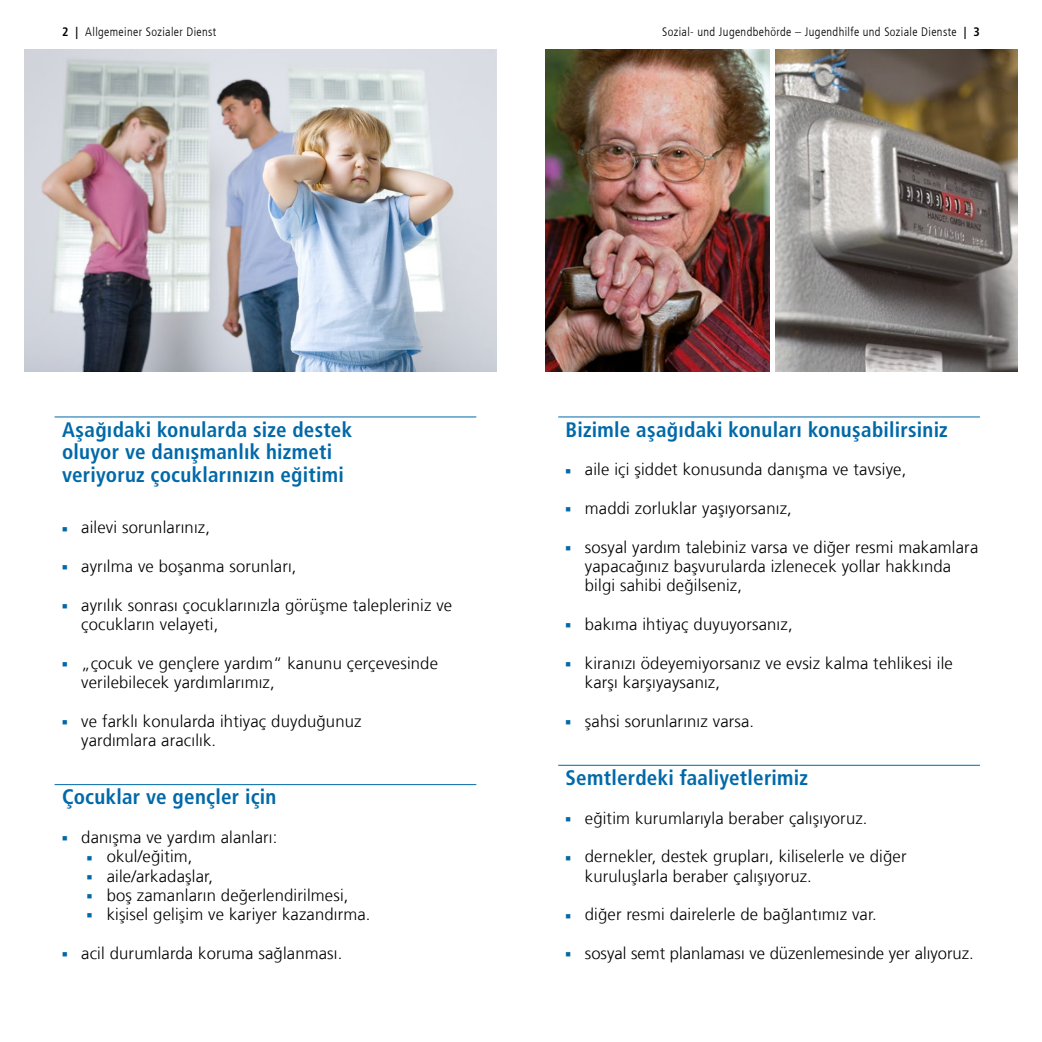
<style>
.page{position:relative;width:1042px;height:1042px;background:#fff}
.page>*{position:absolute;margin:0;border:0;box-sizing:border-box;transform-origin:0 0}
.t1{font:700 condensed 21px/22.8px "Frutiger For Karlsruhe";letter-spacing:.01em;color:#0069a8}
.t2{font:300 16.62px/19.4px "Frutiger For Karlsruhe";letter-spacing:.01em;color:#000}
.t3{font:300 condensed 12.25px "Frutiger For Karlsruhe";letter-spacing:.03em;color:#000}
.s1{font-weight:700}
</style>
<div class="page">
<img style="left:776px;top:50px;width:241px;height:321px">
<img style="left:25px;top:50px;width:471px;height:321px">
<img style="left:546px;top:50px;width:223px;height:321px">
<hr style="left:55px;top:416px;width:421px;height:1px;background:#0069a8">
<hr style="left:55px;top:784px;width:421px;height:1px;background:#0069a8">
<hr style="left:558px;top:416px;width:422px;height:1px;background:#0069a8">
<hr style="left:558px;top:765px;width:422px;height:1px;background:#0069a8">
<p class="t3" style="left:62px;top:25px;width:156px"><span class="s1">2 |</span> Allgemeiner Sozialer Dienst</p>
<p class="t3" style="left:662px;top:25px;width:319px">Sozial- und Jugendbehörde – Jugendhilfe und Soziale Dienste <span class="s1">| 3</span></p>
<p class="t1" style="left:62px;top:418px;width:292px">Aşağıdaki konularda size destek oluyor ve danışmanlık hizmeti veriyoruz çocuklarınızın eğitimi</p>
<p class="t2" style="left:81px;top:518px;width:130px">ailevi sorunlarınız,</p>
<p class="t2" style="left:81px;top:557px;width:217px">ayrılma ve boşanma sorunları,</p>
<p class="t2" style="left:81px;top:595px;width:372px">ayrılık sonrası çocuklarınızla görüşme talepleriniz ve çocukların velayeti,</p>
<p class="t2" style="left:81px;top:653px;width:358px">„çocuk ve gençlere yardım“ kanunu çerçevesinde verilebilecek yardımlarımız,</p>
<p class="t2" style="left:81px;top:711px;width:282px">ve farklı konularda ihtiyaç duyduğunuz yardımlara aracılık.</p>
<p class="t1" style="left:62px;top:785px;width:216px">Çocuklar ve gençler için</p>
<p class="t2" style="left:107px;top:828px;width:265px;text-indent:-25px">danışma ve yardım alanları:<br>okul/eğitim,<br>aile/arkadaşlar,<br>boş zamanların değerlendirilmesi, kişisel gelişim ve kariyer kazandırma.</p>
<p class="t2" style="left:81px;top:944px;width:263px">acil durumlarda koruma sağlanması.</p>
<p class="t1" style="left:566px;top:418px;width:384px">Bizimle aşağıdaki konuları konuşabilirsiniz</p>
<p class="t2" style="left:585px;top:460px;width:323px">aile içi şiddet konusunda danışma ve tavsiye,</p>
<p class="t2" style="left:585px;top:499px;width:208px">maddi zorluklar yaşıyorsanız,</p>
<p class="t2" style="left:585px;top:537px;width:395px">sosyal yardım talebiniz varsa ve diğer resmi makamlara yapacağınız başvurularda izlenecek yollar hakkında bilgi sahibi değilseniz,</p>
<p class="t2" style="left:585px;top:615px;width:209px">bakıma ihtiyaç duyuyorsanız,</p>
<p class="t2" style="left:585px;top:653px;width:369px">kiranızı ödeyemiyorsanız ve evsiz kalma tehlikesi ile karşı karşıyaysanız,</p>
<p class="t2" style="left:585px;top:711px;width:171px">şahsi sorunlarınız varsa.</p>
<p class="t1" style="left:566px;top:766px;width:244px">Semtlerdeki faaliyetlerimiz</p>
<p class="t2" style="left:585px;top:808px;width:284px">eğitim kurumlarıyla beraber çalışıyoruz.</p>
<p class="t2" style="left:585px;top:847px;width:323px">dernekler, destek grupları, kiliselerle ve diğer kuruluşlarla beraber çalışıyoruz.</p>
<p class="t2" style="left:585px;top:905px;width:293px">diğer resmi dairelerle de bağlantımız var.</p>
<p class="t2" style="left:585px;top:944px;width:390px">sosyal semt planlaması ve düzenlemesinde yer alıyoruz.</p>
</div>
